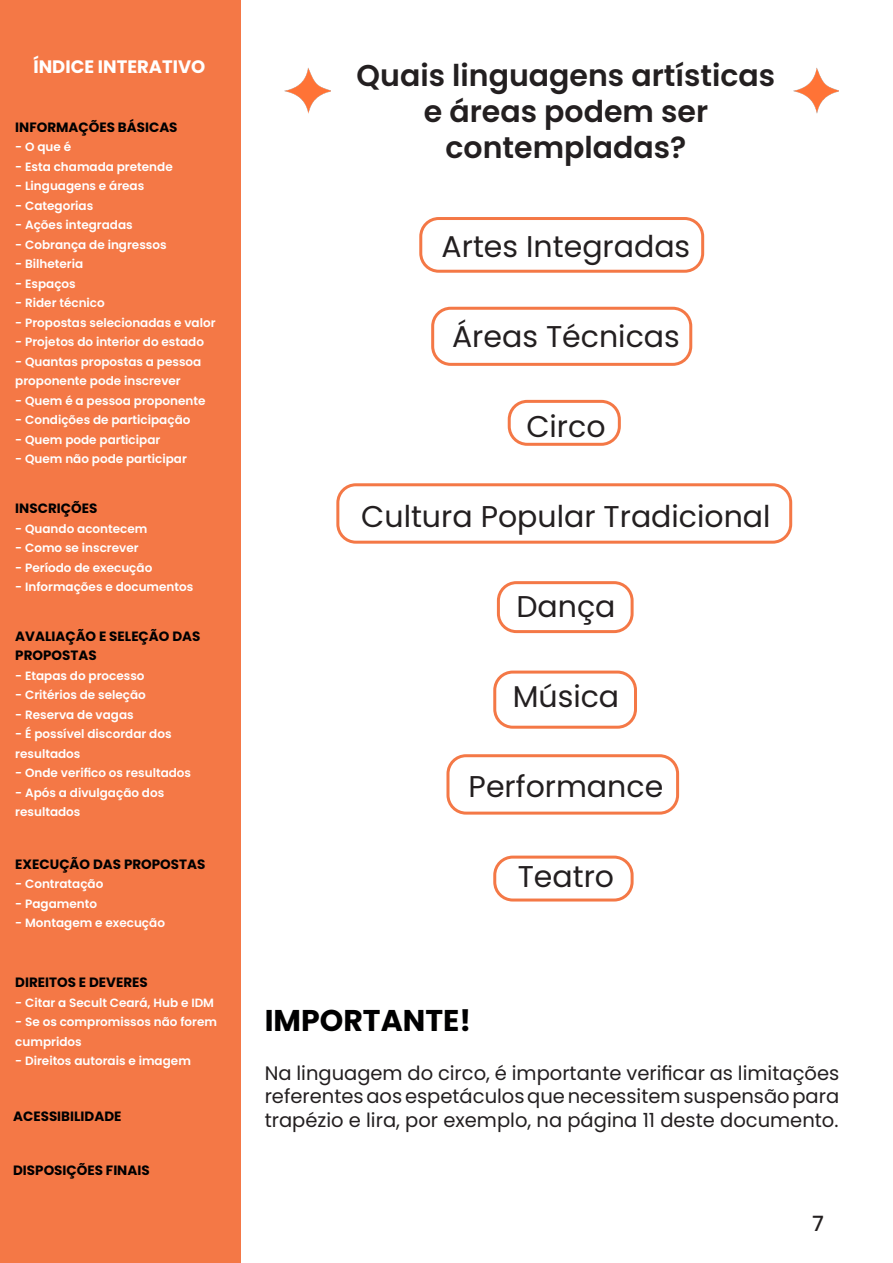
<style>
.page{position:relative;width:893px;height:1263px;background:#fff}
.page>*{position:absolute;margin:0;border:0;box-sizing:border-box;transform-origin:0 0}
.t1{font:30px "Poppins";color:#231f20}
.t2{font:600 30px/36px "Poppins";color:#231f20;text-align:center}
.t3{font:700 30px "Poppins";color:#000001}
.t4{font:500 21px "Poppins";color:#231f20}
.t5{font:19.5px/23.4px "Poppins";color:#231f20;text-align:justify}
.t6{font:700 18px "Poppins";color:#fff}
.t7{font:700 13.5px/19.5px "Poppins";color:#000001}
.t8{font:600 12px/19.5px "Poppins";color:#fff}
</style>
<div class="page">
<div style="left:419px;top:217px;width:285px;height:56px;border:3px solid #f47846;border-radius:18px"></div>
<div style="left:431px;top:307px;width:261px;height:59px;border:3px solid #f47846;border-radius:18px"></div>
<div style="left:508px;top:400px;width:113px;height:46px;border:3px solid #f47846;border-radius:18px"></div>
<div style="left:336px;top:483px;width:456px;height:61px;border:3px solid #f47846;border-radius:18px"></div>
<div style="left:497px;top:581px;width:137px;height:52px;border:3px solid #f47846;border-radius:18px"></div>
<div style="left:493px;top:670px;width:144px;height:59px;border:3px solid #f47846;border-radius:18px"></div>
<div style="left:446px;top:754px;width:233px;height:61px;border:3px solid #f47846;border-radius:18px"></div>
<div style="left:493px;top:855px;width:141px;height:46px;border:3px solid #f47846;border-radius:18px"></div>
<img style="left:793px;top:67px;width:46px;height:47px">
<img style="left:284px;top:67px;width:47px;height:47px">
<div style="left:0;top:0;width:241px;height:1263px;background:#f47846"></div>
<p class="t6" style="left:33px;top:56px;width:173px">ÍNDICE INTERATIVO</p>
<p class="t7" style="left:15px;top:117px;width:164px">INFORMAÇÕES BÁSICAS</p>
<p class="t8" style="left:15px;top:137px;width:57px">- O que é</p>
<p class="t8" style="left:15px;top:157px;width:159px">- Esta chamada pretende</p>
<p class="t8" style="left:15px;top:176px;width:131px">- Linguagens e áreas</p>
<p class="t8" style="left:15px;top:196px;width:79px">- Categorias</p>
<p class="t8" style="left:15px;top:215px;width:119px">- Ações integradas</p>
<p class="t8" style="left:15px;top:235px;width:153px">- Cobrança de ingressos</p>
<p class="t8" style="left:15px;top:254px;width:69px">- Bilheteria</p>
<p class="t8" style="left:15px;top:274px;width:62px">- Espaços</p>
<p class="t8" style="left:15px;top:293px;width:91px">- Rider técnico</p>
<p class="t8" style="left:15px;top:313px;width:202px">- Propostas selecionadas e valor</p>
<p class="t8" style="left:15px;top:332px;width:190px">- Projetos do interior do estado</p>
<p class="t8" style="left:15px;top:352px;width:188px">- Quantas propostas a pessoa proponente pode inscrever</p>
<p class="t8" style="left:15px;top:391px;width:192px">- Quem é a pessoa proponente</p>
<p class="t8" style="left:15px;top:410px;width:177px">- Condições de participação</p>
<p class="t8" style="left:15px;top:430px;width:147px">- Quem pode participar</p>
<p class="t8" style="left:15px;top:449px;width:173px">- Quem não pode participar</p>
<p class="t7" style="left:15px;top:499px;width:84px">INSCRIÇÕES</p>
<p class="t8" style="left:15px;top:519px;width:134px">- Quando acontecem</p>
<p class="t8" style="left:15px;top:538px;width:125px">- Como se inscrever</p>
<p class="t8" style="left:15px;top:558px;width:139px">- Período de execução</p>
<p class="t8" style="left:15px;top:577px;width:180px">- Informações e documentos</p>
<p class="t7" style="left:15px;top:626px;width:187px">AVALIAÇÃO E SELEÇÃO DAS<br>PROPOSTAS</p>
<p class="t8" style="left:15px;top:666px;width:131px">- Etapas do processo</p>
<p class="t8" style="left:15px;top:685px;width:132px">- Critérios de seleção</p>
<p class="t8" style="left:15px;top:705px;width:120px">- Reserva de vagas</p>
<p class="t8" style="left:15px;top:724px;width:158px">- É possível discordar dos resultados</p>
<p class="t8" style="left:15px;top:763px;width:177px">- Onde verifico os resultados</p>
<p class="t8" style="left:15px;top:783px;width:151px">- Após a divulgação dos resultados</p>
<p class="t7" style="left:15px;top:854px;width:192px">EXECUÇÃO DAS PROPOSTAS</p>
<p class="t8" style="left:15px;top:874px;width:90px">- Contratação</p>
<p class="t8" style="left:15px;top:894px;width:83px">- Pagamento</p>
<p class="t8" style="left:15px;top:913px;width:151px">- Montagem e execução</p>
<p class="t7" style="left:15px;top:973px;width:134px">DIREITOS E DEVERES</p>
<p class="t8" style="left:15px;top:993px;width:200px">- Citar a Secult Ceará, Hub e IDM</p>
<p class="t8" style="left:15px;top:1012px;width:203px">- Se os compromissos não forem cumpridos</p>
<p class="t8" style="left:15px;top:1051px;width:177px">- Direitos autorais e imagem</p>
<p class="t7" style="left:13px;top:1107px;width:110px">ACESSIBILIDADE</p>
<p class="t7" style="left:13px;top:1160px;width:138px">DISPOSIÇÕES FINAIS</p>
<p class="t2" style="left:357px;top:57px;width:420px">Quais linguagens artísticas e áreas podem ser contempladas?</p>
<p class="t1" style="left:442px;top:229px;width:250px">Artes Integradas</p>
<p class="t1" style="left:452px;top:319px;width:229px">Áreas Técnicas</p>
<p class="t1" style="left:526px;top:409px;width:81px">Circo</p>
<p class="t1" style="left:361px;top:499px;width:411px">Cultura Popular Tradicional</p>
<p class="t1" style="left:516px;top:589px;width:101px">Dança</p>
<p class="t1" style="left:513px;top:679px;width:108px">Música</p>
<p class="t1" style="left:469px;top:769px;width:196px">Performance</p>
<p class="t1" style="left:518px;top:859px;width:98px">Teatro</p>
<p class="t3" style="left:265px;top:1003px;width:208px">IMPORTANTE!</p>
<p class="t5" style="left:265px;top:1061px;width:576px">Na linguagem do circo, é importante verificar as limitações referentes aos espetáculos que necessitem suspensão para trapézio e lira, por exemplo, na página 11 deste documento.</p>
<h2 class="t4" style="left:812px;top:1211px;width:13px">7</h2>
</div>
